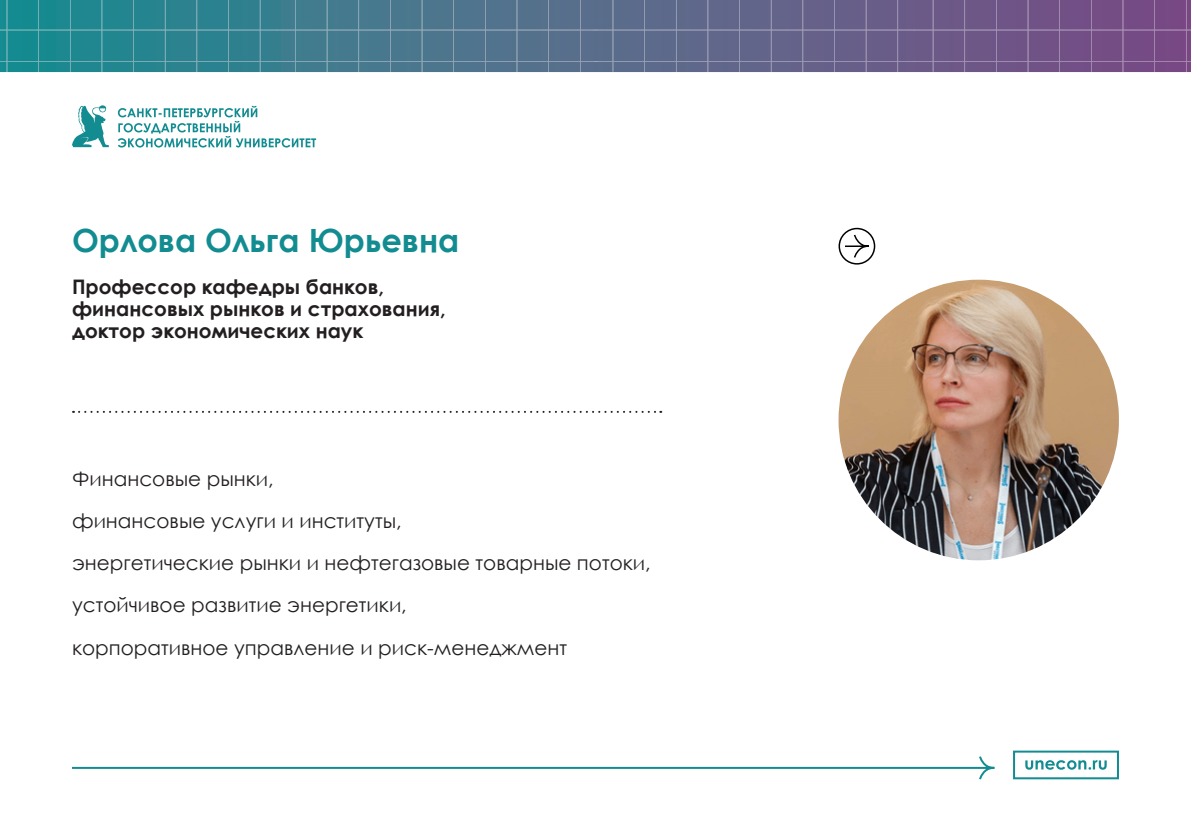
<style>
.page{position:relative;width:1191px;height:840px;background:#fff}
.page>*{position:absolute;margin:0;border:0;box-sizing:border-box;transform-origin:0 0}
.t1{font:700 32px "Century Gothic";color:#128c91}
.t2{font:20px/42px "Century Gothic";color:#231f20}
.t3{font:700 20px/22px "Century Gothic";color:#231f20}
</style>
<div class="page">
<svg style="left:118px;top:106px;width:198px;height:41px"></svg>
<svg style="left:72px;top:105px;width:37px;height:42px"></svg>
<div style="left:1013px;top:750px;width:106px;height:28px;border:2px solid #128c91"></div>
<svg style="left:72px;top:754px;width:1034px;height:26px"></svg>
<svg style="left:0;top:0;width:1191px;height:72px;background:#556f8d"></svg>
<img style="left:838px;top:279px;width:280px;height:281px;border-radius:139px">
<svg style="left:73px;top:410px;width:588px;height:2px"></svg>
<svg style="left:843px;top:233px;width:33px;height:26px"></svg>
<div style="left:838px;top:228px;width:37px;height:36px;border:2px solid #000;border-radius:50%"></div>
<h1 class="t1" style="left:72px;top:216px;width:389px">Орлова Ольга Юрьевна</h1>
<p class="t3" style="left:72px;top:274px;width:375px">Профессор кафедры банков, финансовых рынков и страхования, доктор экономических наук</p>
<p class="t2" style="left:72px;top:457px;width:580px">Финансовые рынки,<br>финансовые услуги и институты,<br>энергетические рынки и нефтегазовые товарные потоки, устойчивое развитие энергетики,<br>корпоративное управление и риск-менеджмент</p>
</div>
